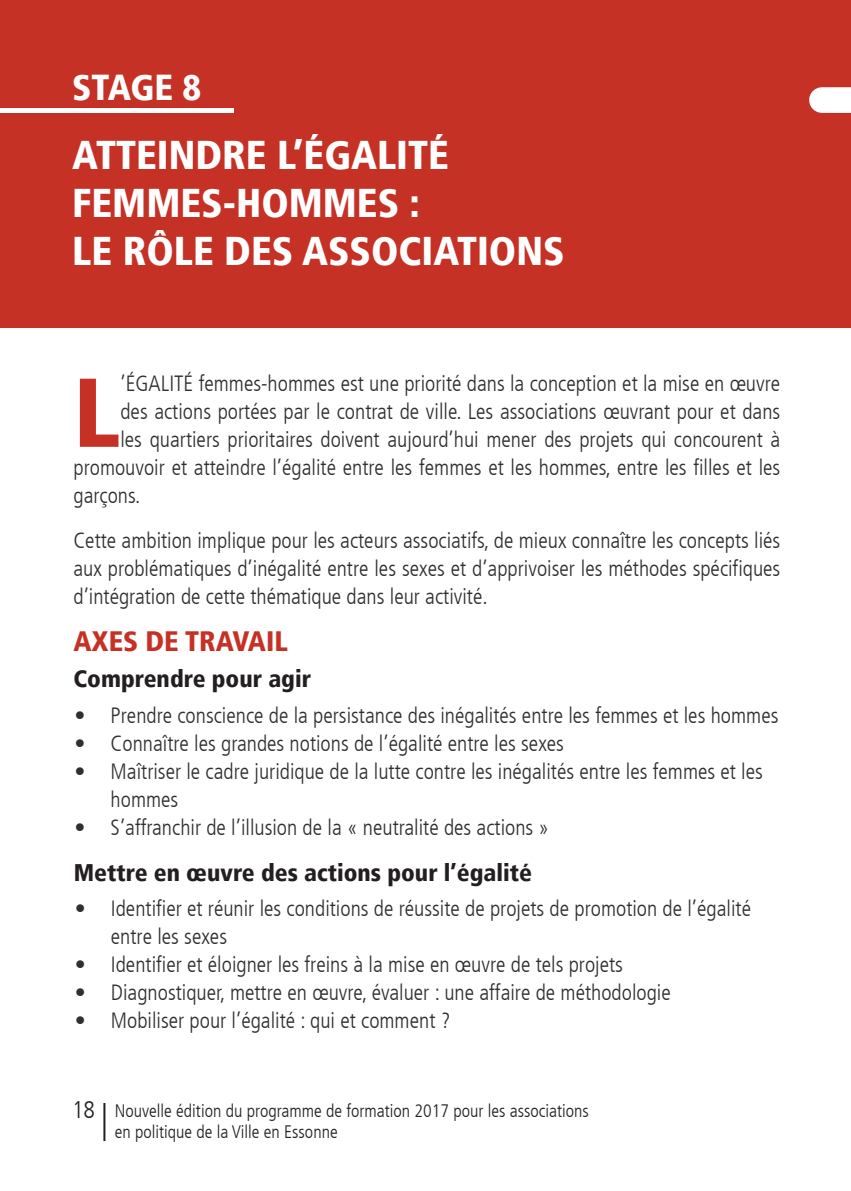
<style>
.page{position:relative;width:851px;height:1191px;background:#fff}
.page>*{position:absolute;margin:0;border:0;box-sizing:border-box;transform-origin:0 0}
.t1{font:900 condensed 97.6px "Frutiger LT";color:#c63126}
.t2{font:900 condensed 40px/48px "Frutiger LT";color:#fff}
.t3{font:900 condensed 36px "Frutiger LT";letter-spacing:-.01em;color:#fff}
.t4{font:900 condensed 28px "Frutiger LT";color:#c63126}
.t5{font:900 condensed 24px "Frutiger LT";color:#231f20}
.t6{font:300 condensed 22px/28px "Frutiger LT";color:#2e2f2f}
.t7{font:300 condensed 18px/21.6px "Frutiger LT";color:#231f20}
.s1{font-size:24px}
</style>
<div class="page">
<hr style="left:103px;top:1103px;width:2px;height:38px;background:#231f20">
<div style="left:0;top:0;width:850px;height:327px;background:#c63126"></div>
<div style="left:0;top:108px;width:234px;height:5px;background:#fff"></div>
<div style="left:821px;top:87px;width:29px;height:26px;background:#fff"></div>
<h3 class="t3" style="left:72px;top:65px;width:130px">STAGE 8</h3>
<h2 class="t2" style="left:72px;top:131px;width:493px">ATTEINDRE L’ÉGALITÉ<br>FEMMES-HOMMES :<br>LE RÔLE DES ASSOCIATIONS</h2>
<h1 class="t1" style="left:73px;top:354px;width:48px">L</h1>
<p class="t6" style="left:120px;top:369px;width:661px">’ÉGALITÉ femmes-hommes est une priorité dans la conception et la mise en œuvre</p>
<p class="t6" style="left:120px;top:397px;width:661px">des actions portées par le contrat de ville. Les associations œuvrant pour et dans</p>
<p class="t6" style="left:120px;top:425px;width:661px">les quartiers prioritaires doivent aujourd’hui mener des projets qui concourent à</p>
<p class="t6" style="left:73px;top:453px;width:708px">promouvoir et atteindre l’égalité entre les femmes et les hommes, entre les filles et les</p>
<p class="t6" style="left:73px;top:481px;width:68px">garçons.</p>
<p class="t6" style="left:73px;top:526px;width:708px;text-align:justify">Cette ambition implique pour les acteurs associatifs, de mieux connaître les concepts liés aux problématiques d’inégalité entre les sexes et d’apprivoiser les méthodes spécifiques d’intégration de cette thématique dans leur activité.</p>
<p class="t4" style="left:73px;top:624px;width:216px">AXES DE TRAVAIL</p>
<p class="t5" style="left:73px;top:664px;width:239px">Comprendre pour agir</p>
<p class="t6" style="left:75px;top:701px;width:705px">• Prendre conscience de la persistance des inégalités entre les femmes et les hommes</p>
<p class="t6" style="left:75px;top:729px;width:491px">• Connaître les grandes notions de l’égalité entre les sexes</p>
<p class="t6" style="left:111px;top:757px;width:653px;text-indent:-36px">• Maîtriser le cadre juridique de la lutte contre les inégalités entre les femmes et les hommes</p>
<p class="t6" style="left:75px;top:813px;width:476px">• S’affranchir de l’illusion de la « neutralité des actions »</p>
<p class="t5" style="left:74px;top:858px;width:459px">Mettre en œuvre des actions pour l’égalité</p>
<p class="t6" style="left:111px;top:895px;width:641px;text-indent:-36px">• Identifier et réunir les conditions de réussite de projets de promotion de l’égalité entre les sexes</p>
<p class="t6" style="left:75px;top:951px;width:549px">• Identifier et éloigner les freins à la mise en œuvre de tels projets</p>
<p class="t6" style="left:75px;top:979px;width:597px">• Diagnostiquer, mettre en œuvre, évaluer : une affaire de méthodologie</p>
<p class="t6" style="left:75px;top:1007px;width:377px">• Mobiliser pour l’égalité : qui et comment ?</p>
<p class="t7" style="left:115px;top:1099px;width:475px;text-indent:-43px"><span class="s1">18</span> Nouvelle édition du programme de formation 2017 pour les associations en politique de la Ville en Essonne</p>
</div>
